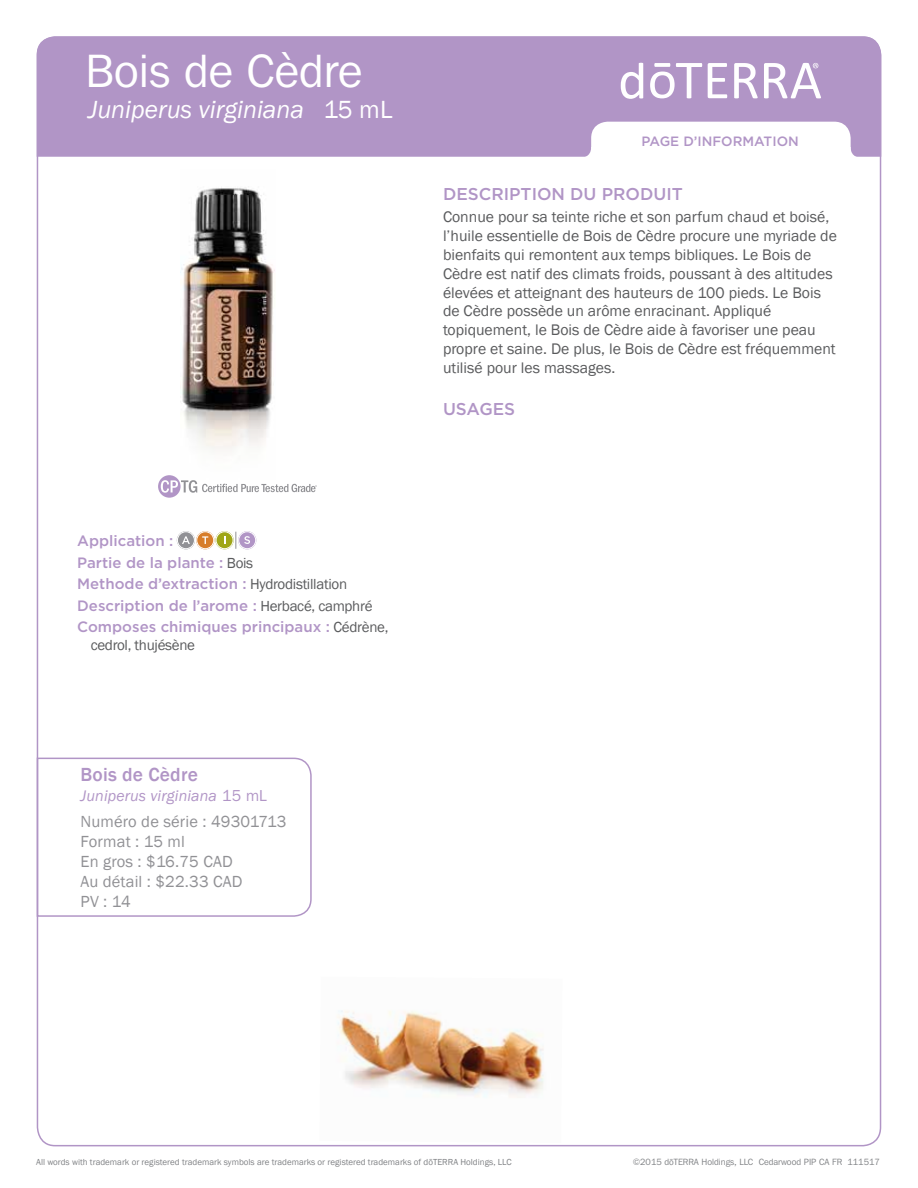
<style>
.page{position:relative;width:918px;height:1188px;background:#fff}
.page>*{position:absolute;margin:0;border:0;box-sizing:border-box;transform-origin:0 0}
.t1{font:46.5px "Franklin Gothic IT Cby BT";color:#fff}
.t2{font:italic 25.5px "Franklin Gothic";color:#fff}
.t3{font:500 19.5px "Franklin Gothic";letter-spacing:.01em;color:#b195c6}
.t4{font:500 17.1px "Gotham";color:#b195c6}
.t5{font:16.5px/19.8px "Franklin Gothic";letter-spacing:.01em;color:#919195}
.t6{font:15.75px/18.9px "Franklin Gothic";color:#5a5b5d}
.t7{font:italic 15.75px "Franklin Gothic";letter-spacing:.01em;color:#b195c6}
.t8{font:500 15px/21.5px "Gotham";color:#b195c6}
.t9{font:15px "Franklin Gothic";letter-spacing:-.02em;color:#5a5b5d}
.t10{font:500 13.5px "Gotham";color:#b195c6}
.t11{font:9px "Franklin Gothic";color:#808285}
.t12{font:9px "Franklin Gothic IT Cby BT";color:#808285}
.s1{font-style:normal}
.s2{font-family:"Franklin Gothic";font-weight:400;color:#5a5b5d}
.s3{font-family:"Franklin Gothic IT Cby BT";font-style:normal}
.s4{font-family:"Franklin Gothic"}
</style>
<div class="page">
<div style="left:37px;top:36px;width:844px;height:121px;background:#b195c6"></div>
<svg style="left:734px;top:63px;width:24px;height:35px"></svg>
<svg style="left:708px;top:63px;width:19px;height:35px"></svg>
<svg style="left:650px;top:63px;width:52px;height:35px"></svg>
<svg style="left:621px;top:63px;width:22px;height:36px"></svg>
<svg style="left:764px;top:63px;width:57px;height:35px"></svg>
<svg style="left:581px;top:122px;width:280px;height:35px"></svg>
<svg style="left:158px;top:475px;width:159px;height:23px"></svg>
<svg style="left:235px;top:532px;width:1px;height:17px"></svg>
<svg style="left:177px;top:531px;width:18px;height:18px"></svg>
<div style="left:177px;top:532px;width:18px;height:17px;border:1px solid #fff;border-radius:50%"></div>
<svg style="left:182px;top:536px;width:8px;height:8px"></svg>
<svg style="left:196px;top:531px;width:18px;height:18px"></svg>
<div style="left:197px;top:532px;width:17px;height:17px;border:1px solid #fff;border-radius:50%"></div>
<svg style="left:202px;top:536px;width:6px;height:8px"></svg>
<svg style="left:215px;top:531px;width:19px;height:18px"></svg>
<div style="left:216px;top:532px;width:17px;height:17px;border:1px solid #fff;border-radius:50%"></div>
<svg style="left:238px;top:531px;width:18px;height:18px"></svg>
<div style="left:239px;top:532px;width:17px;height:17px;border:1px solid #fff;border-radius:50%"></div>
<svg style="left:244px;top:536px;width:6px;height:8px"></svg>
<svg style="left:36px;top:757px;width:276px;height:161px"></svg>
<img style="left:337px;top:1010px;width:207px;height:88px">
<img style="left:180px;top:187px;width:96px;height:294px">
<h1 class="t1" style="left:85px;top:42px;width:278px">Bois de Cèdre</h1>
<h2 class="t2" style="left:88px;top:94px;width:306px">Juniperus virginiana <span class="s1">15 mL</span></h2>
<p class="t8" style="left:77px;top:530px;width:313px">Application :<br>Partie de la plante : <span class="s2">Bois<br></span>Methode d’extraction : <span class="s2">Hydrodistillation </span>Description de l’arome : <span class="s2">Herbacé, camphré </span>Composes chimiques principaux : <span class="s2">Cédrène,</span></p>
<p class="t9" style="left:91px;top:636px;width:106px">cedrol, thujésène</p>
<p class="t3" style="left:81px;top:763px;width:119px">Bois de Cèdre</p>
<p class="t7" style="left:81px;top:786px;width:187px">Juniperus virginiana <span class="s3">15 mL</span></p>
<p class="t5" style="left:81px;top:812px;width:207px">Numéro de série : 49301713<br>Format : 15 ml<br>En gros : $16.75 CAD<br>Au détail : $22.33 CAD<br>PV : 14</p>
<p class="t10" style="left:642px;top:132px;width:159px">PAGE D’INFORMATION</p>
<p class="t4" style="left:443px;top:182px;width:241px">DESCRIPTION DU PRODUIT</p>
<p class="t6" style="left:443px;top:208px;width:395px">Connue pour sa teinte riche et son parfum chaud et boisé, l’huile essentielle de Bois de Cèdre procure une myriade de bienfaits qui remontent aux temps bibliques. Le Bois de Cèdre est natif des climats froids, poussant à des altitudes élevées et atteignant des hauteurs de 100 pieds. Le Bois de Cèdre possède un arôme enracinant. Appliqué topiquement, le Bois de Cèdre aide à favoriser une peau propre et saine. De plus, le Bois de Cèdre est fréquemment utilisé pour les massages.</p>
<p class="t4" style="left:443px;top:398px;width:74px">USAGES</p>
<p class="t11" style="left:36px;top:1156px;width:477px">All words with trademark or registered trademark symbols are trademarks or registered trademarks of dōTERRA Holdings, LLC</p>
<p class="t12" style="left:633px;top:1156px;width:249px">©2015 d<span class="s4">ō</span>TERRA Holdings, LLC Cedarwood PIP CA FR 111517</p>
</div>
